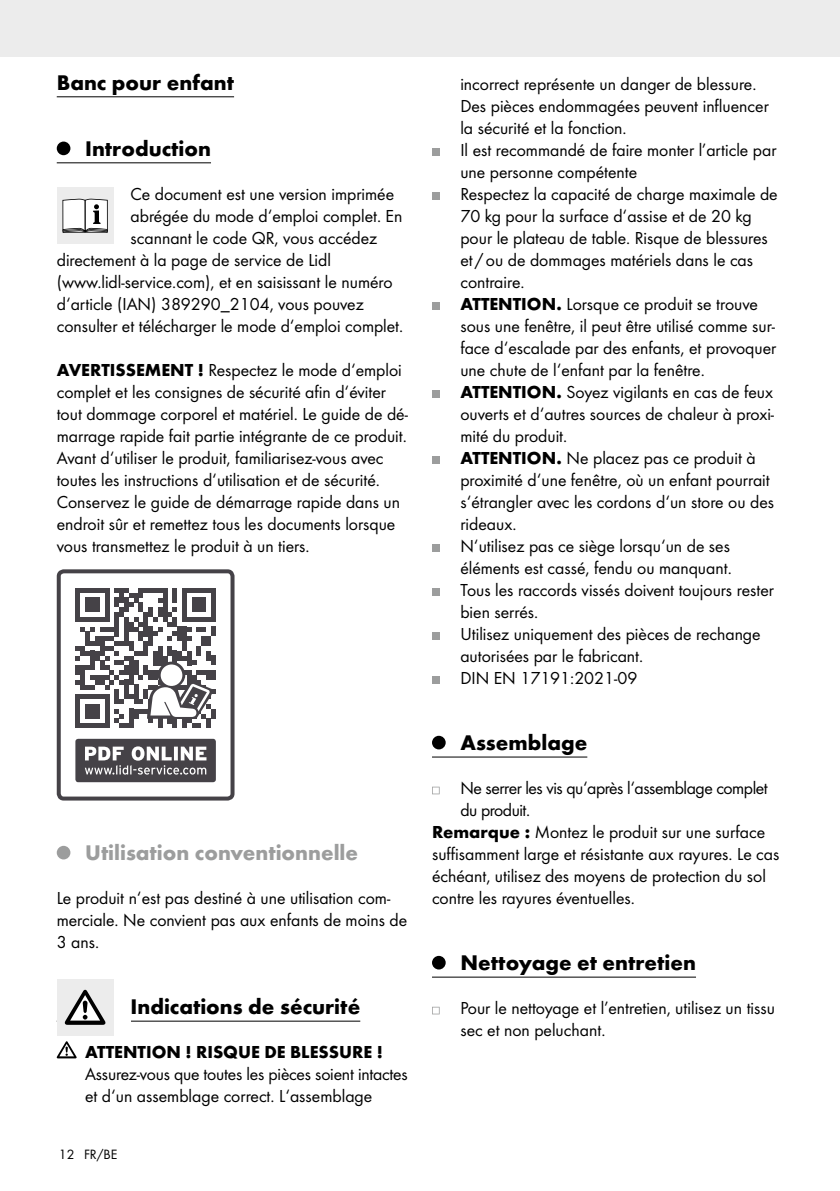
<style>
.page{position:relative;width:840px;height:1191px;background:#fff}
.page>*{position:absolute;margin:0;border:0;box-sizing:border-box;transform-origin:0 0}
.t1{font:700 22px "Futura";color:#000}
.t2{font:700 22px "Futura";color:#9c9d9d}
.t3{font:18px/22px "Futura Boo";color:#000}
.t4{font:18px "Futura Boo";letter-spacing:-.025em;color:#000}
.t5{font:700 18px "Futura";color:#000}
.t6{font:14px "Futura Boo";color:#000}
.s1{font-family:"Futura";font-weight:700}
</style>
<div class="page">
<div style="left:0;top:0;width:839px;height:57px;background:#ececec"></div>
<hr style="left:839px;top:0;width:1px;height:57px;background:#ececec">
<hr style="left:57px;top:96px;width:177px;height:1px;background:#000">
<hr style="left:57px;top:162px;width:154px;height:1px;background:#000">
<hr style="left:57px;top:1020px;width:303px;height:1px;background:#000">
<div style="left:57px;top:142px;width:13px;height:13px;background:#000;border-radius:50%"></div>
<div style="left:57px;top:187px;width:56px;height:57px;background:#ececec"></div>
<svg style="left:62px;top:199px;width:46px;height:34px;background:#c6c6c6"></svg>
<div style="left:57px;top:569px;width:177px;height:231px;border:4px solid #454247;border-radius:5px"></div>
<div style="left:75px;top:739px;width:141px;height:43px;background:#454247;border-radius:3px"></div>
<svg style="left:85px;top:746px;width:121px;height:28px"></svg>
<svg style="left:75px;top:588px;width:141px;height:140px"></svg>
<div style="left:57px;top:846px;width:13px;height:13px;background:#9c9d9d;border-radius:50%"></div>
<div style="left:113px;top:979px;width:17px;height:56px;background:#fff"></div>
<div style="left:57px;top:979px;width:56px;height:56px;background:#ececec"></div>
<svg style="left:65px;top:989px;width:40px;height:35px"></svg>
<svg style="left:57px;top:1041px;width:20px;height:17px"></svg>
<hr style="left:432px;top:756px;width:155px;height:1px;background:#000">
<hr style="left:432px;top:976px;width:263px;height:1px;background:#000">
<div style="left:432px;top:148px;width:7px;height:8px;background:#9c9d9d"></div>
<div style="left:432px;top:192px;width:7px;height:8px;background:#9c9d9d"></div>
<div style="left:432px;top:302px;width:7px;height:8px;background:#9c9d9d"></div>
<div style="left:432px;top:390px;width:7px;height:8px;background:#9c9d9d"></div>
<div style="left:432px;top:456px;width:7px;height:8px;background:#9c9d9d"></div>
<div style="left:432px;top:544px;width:7px;height:8px;background:#9c9d9d"></div>
<div style="left:432px;top:588px;width:7px;height:8px;background:#9c9d9d"></div>
<div style="left:432px;top:632px;width:7px;height:8px;background:#9c9d9d"></div>
<div style="left:432px;top:676px;width:7px;height:8px;background:#9c9d9d"></div>
<div style="left:432px;top:736px;width:13px;height:13px;background:#000;border-radius:50%"></div>
<svg style="left:432px;top:786px;width:7px;height:8px"></svg>
<div style="left:432px;top:956px;width:13px;height:13px;background:#000;border-radius:50%"></div>
<svg style="left:432px;top:1006px;width:7px;height:8px"></svg>
<p class="t1" style="left:57px;top:69px;width:179px">Banc pour enfant</p>
<p class="t1" style="left:85px;top:135px;width:127px">Introduction</p>
<p class="t3" style="left:130px;top:183px;width:265px">Ce document est une version imprimée</p>
<p class="t3" style="left:130px;top:205px;width:273px">abrégée du mode d‘emploi complet. En</p>
<p class="t3" style="left:130px;top:227px;width:248px">scannant le code QR, vous accédez</p>
<p class="t3" style="left:57px;top:249px;width:275px">directement à la page de service de Lidl</p>
<p class="t3" style="left:57px;top:271px;width:337px">(www.lidl-service.com), et en saisissant le numéro</p>
<p class="t3" style="left:57px;top:293px;width:308px">d‘article (IAN) 389290_2104, vous pouvez</p>
<p class="t3" style="left:57px;top:315px;width:348px">consulter et télécharger le mode d‘emploi complet.</p>
<p class="t3" style="left:57px;top:359px;width:352px"><span class="s1">AVERTISSEMENT !</span> Respectez le mode d‘emploi complet et les consignes de sécurité afin d‘éviter tout dommage corporel et matériel. Le guide de dé&shy;marrage rapide fait partie intégrante de ce produit.<br>Avant d‘utiliser le produit, familiarisez-vous avec toutes les instructions d‘utilisation et de sécurité.<br>Conservez le guide de démarrage rapide dans un endroit sûr et remettez tous les documents lorsque vous transmettez le produit à un tiers.</p>
<p class="t2" style="left:85px;top:839px;width:274px">Utilisation conventionnelle</p>
<p class="t3" style="left:57px;top:887px;width:352px">Le produit n‘est pas destiné à une utilisation com&shy;merciale. Ne convient pas aux enfants de moins de<br>3 ans.</p>
<p class="t1" style="left:130px;top:993px;width:231px">Indications de sécurité</p>
<p class="t5" style="left:85px;top:1041px;width:299px">ATTENTION ! RISQUE DE BLESSURE !</p>
<p class="t3" style="left:85px;top:1063px;width:324px">Assurez-vous que toutes les pièces soient intactes et d‘un assemblage correct. L‘assemblage</p>
<p class="t6" style="left:59px;top:1146px;width:60px">12 FR/BE</p>
<p class="t3" style="left:460px;top:73px;width:318px">incorrect représente un danger de blessure.<br>Des pièces endommagées peuvent influencer la sécurité et la fonction.<br>Il est recommandé de faire monter l’article par une personne compétente<br>Respectez la capacité de charge maximale de 70 kg pour la surface d‘assise et de 20 kg pour le plateau de table. Risque de blessures et /ou de dommages matériels dans le cas contraire.<br><span class="s1">ATTENTION.</span> Lorsque ce produit se trouve sous une fenêtre, il peut être utilisé comme sur&shy;face d‘escalade par des enfants, et provoquer une chute de l‘enfant par la fenêtre.<br><span class="s1">ATTENTION.</span> Soyez vigilants en cas de feux ouverts et d‘autres sources de chaleur à proxi&shy;mité du produit.<br><span class="s1">ATTENTION.</span> Ne placez pas ce produit à proximité d‘une fenêtre, où un enfant pourrait s‘étrangler avec les cordons d‘un store ou des rideaux.<br>N‘utilisez pas ce siège lorsqu‘un de ses éléments est cassé, fendu ou manquant.<br>Tous les raccords vissés doivent toujours rester bien serrés.<br>Utilisez uniquement des pièces de rechange autorisées par le fabricant.<br>DIN EN 17191:2021-09</p>
<p class="t1" style="left:460px;top:729px;width:128px">Assemblage</p>
<p class="t4" style="left:460px;top:777px;width:308px">Ne serrer les vis qu‘après l‘assemblage complet</p>
<p class="t4" style="left:460px;top:799px;width:71px">du produit.</p>
<p class="t3" style="left:432px;top:821px;width:334px"><span class="s1">Remarque :</span> Montez le produit sur une surface</p>
<p class="t3" style="left:432px;top:843px;width:349px">suffisamment large et résistante aux rayures. Le cas</p>
<p class="t3" style="left:432px;top:865px;width:335px">échéant, utilisez des moyens de protection du sol</p>
<p class="t3" style="left:432px;top:887px;width:204px">contre les rayures éventuelles.</p>
<p class="t1" style="left:460px;top:949px;width:237px">Nettoyage et entretien</p>
<p class="t3" style="left:460px;top:997px;width:316px">Pour le nettoyage et l’entretien, utilisez un tissu sec et non peluchant.</p>
</div>
